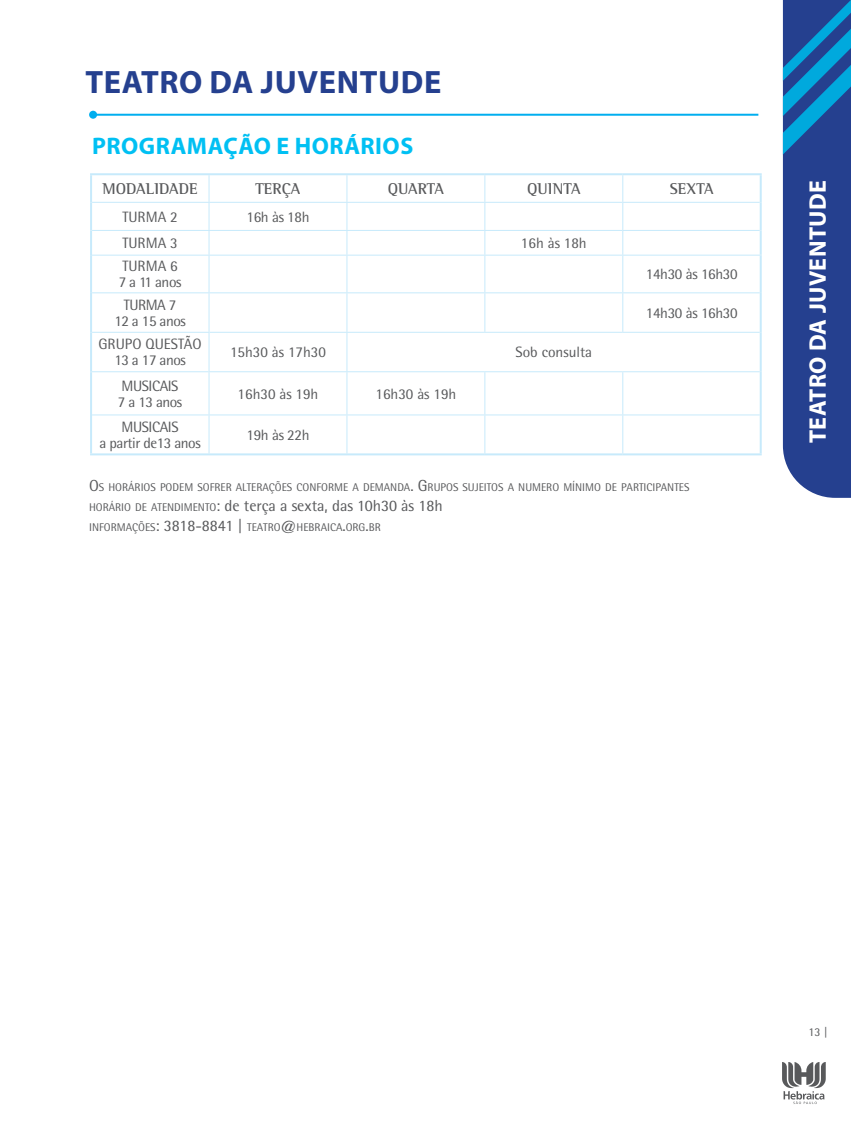
<style>
.page{position:relative;width:851px;height:1134px;background:#fff}
.page>*{position:absolute;margin:0;border:0;box-sizing:border-box;transform-origin:0 0}
.t1{font:700 32.4px "Myriad Pro";letter-spacing:.02em;color:#25408f}
.t2{font:700 24px "Myriad Pro";letter-spacing:.02em;color:#00c0f3}
.t3{font:700 24px "Myriad Pro";letter-spacing:.02em;color:#fff}
.t4{font:16px "Rotis Semi Sans Std";color:#58595b}
.t5{font:700 16px "Rotis Semi Serif Std";color:#58595b}
.t6{font:15px/16px "Rotis Semi Sans Std";letter-spacing:-.02em;color:#58595b}
.t7{font:15px/16px "Rotis Semi Sans Std";color:#58595b;text-align:center}
.t8{font:12px "Rotis Semi Sans Std";color:#58595b}
.t9{font:11.2px "Rotis Semi Sans Std";color:#58595b}
.s1{font-size:16px}
.s2{font-size:11.2px}
.s3{font-style:inherit}
</style>
<div class="page">
<svg style="left:782px;top:1062px;width:43px;height:42px"></svg>
<svg style="left:782px;top:0;width:68px;height:498px;background:#30579e"></svg>
<hr style="left:93px;top:114px;width:665px;height:2px;background:#00aeef">
<div style="left:89px;top:111px;width:8px;height:8px;background:#00aeef;border-radius:50%"></div>
<hr style="left:484px;top:256px;width:1px;height:36px;background:#c7eafb">
<hr style="left:622px;top:256px;width:1px;height:36px;background:#c7eafb">
<hr style="left:484px;top:293px;width:1px;height:39px;background:#c7eafb">
<hr style="left:622px;top:293px;width:1px;height:39px;background:#c7eafb">
<hr style="left:484px;top:372px;width:1px;height:42px;background:#c7eafb">
<hr style="left:622px;top:372px;width:1px;height:42px;background:#c7eafb">
<hr style="left:90px;top:173px;width:119px;height:2px;background:#c7eafb">
<hr style="left:90px;top:175px;width:2px;height:27px;background:#c7eafb">
<hr style="left:209px;top:173px;width:138px;height:2px;background:#c7eafb">
<hr style="left:347px;top:173px;width:138px;height:2px;background:#c7eafb">
<hr style="left:485px;top:173px;width:137px;height:2px;background:#c7eafb">
<hr style="left:622px;top:173px;width:139px;height:2px;background:#c7eafb">
<hr style="left:759px;top:175px;width:2px;height:27px;background:#c7eafb">
<hr style="left:90px;top:202px;width:2px;height:28px;background:#c7eafb">
<hr style="left:759px;top:202px;width:2px;height:28px;background:#c7eafb">
<hr style="left:90px;top:230px;width:2px;height:25px;background:#c7eafb">
<hr style="left:759px;top:230px;width:2px;height:25px;background:#c7eafb">
<hr style="left:90px;top:255px;width:2px;height:38px;background:#c7eafb">
<hr style="left:90px;top:293px;width:2px;height:39px;background:#c7eafb">
<hr style="left:90px;top:332px;width:2px;height:39px;background:#c7eafb">
<hr style="left:759px;top:256px;width:2px;height:37px;background:#c7eafb">
<hr style="left:759px;top:293px;width:2px;height:39px;background:#c7eafb">
<hr style="left:759px;top:332px;width:2px;height:40px;background:#c7eafb">
<hr style="left:90px;top:372px;width:2px;height:43px;background:#c7eafb">
<hr style="left:759px;top:372px;width:2px;height:43px;background:#c7eafb">
<hr style="left:90px;top:415px;width:2px;height:38px;background:#c7eafb">
<hr style="left:759px;top:415px;width:2px;height:38px;background:#c7eafb">
<hr style="left:90px;top:453px;width:119px;height:2px;background:#c7eafb">
<hr style="left:209px;top:453px;width:138px;height:2px;background:#c7eafb">
<hr style="left:347px;top:453px;width:138px;height:2px;background:#c7eafb">
<hr style="left:485px;top:453px;width:137px;height:2px;background:#c7eafb">
<hr style="left:622px;top:453px;width:139px;height:2px;background:#c7eafb">
<hr style="left:92px;top:202px;width:117px;height:1px;background:#c7eafb">
<hr style="left:209px;top:202px;width:138px;height:1px;background:#c7eafb">
<hr style="left:347px;top:202px;width:138px;height:1px;background:#c7eafb">
<hr style="left:485px;top:202px;width:137px;height:1px;background:#c7eafb">
<hr style="left:622px;top:202px;width:137px;height:1px;background:#c7eafb">
<hr style="left:92px;top:230px;width:117px;height:1px;background:#c7eafb">
<hr style="left:209px;top:230px;width:138px;height:1px;background:#c7eafb">
<svg style="left:208px;top:175px;width:1px;height:80px"></svg>
<hr style="left:347px;top:230px;width:138px;height:1px;background:#c7eafb">
<svg style="left:346px;top:175px;width:1px;height:80px"></svg>
<hr style="left:485px;top:230px;width:137px;height:1px;background:#c7eafb">
<svg style="left:484px;top:175px;width:1px;height:80px"></svg>
<hr style="left:622px;top:230px;width:137px;height:1px;background:#c7eafb">
<svg style="left:622px;top:175px;width:1px;height:80px"></svg>
<hr style="left:92px;top:255px;width:117px;height:1px;background:#c7eafb">
<hr style="left:209px;top:255px;width:138px;height:1px;background:#c7eafb">
<hr style="left:208px;top:256px;width:1px;height:36px;background:#c7eafb">
<hr style="left:347px;top:255px;width:138px;height:1px;background:#c7eafb">
<hr style="left:346px;top:256px;width:1px;height:36px;background:#c7eafb">
<hr style="left:485px;top:255px;width:137px;height:1px;background:#c7eafb">
<hr style="left:622px;top:255px;width:139px;height:1px;background:#c7eafb">
<hr style="left:92px;top:292px;width:117px;height:1px;background:#c7eafb">
<hr style="left:209px;top:292px;width:138px;height:1px;background:#c7eafb">
<hr style="left:208px;top:293px;width:1px;height:39px;background:#c7eafb">
<hr style="left:347px;top:292px;width:138px;height:1px;background:#c7eafb">
<hr style="left:346px;top:293px;width:1px;height:39px;background:#c7eafb">
<hr style="left:485px;top:292px;width:137px;height:1px;background:#c7eafb">
<hr style="left:622px;top:292px;width:137px;height:1px;background:#c7eafb">
<hr style="left:92px;top:332px;width:117px;height:1px;background:#c7eafb">
<hr style="left:208px;top:333px;width:1px;height:38px;background:#c7eafb">
<hr style="left:346px;top:333px;width:1px;height:38px;background:#c7eafb">
<hr style="left:208px;top:371px;width:139px;height:1px;background:#c7eafb">
<hr style="left:208px;top:372px;width:1px;height:42px;background:#c7eafb">
<hr style="left:347px;top:371px;width:138px;height:1px;background:#c7eafb">
<hr style="left:346px;top:372px;width:1px;height:42px;background:#c7eafb">
<hr style="left:485px;top:371px;width:137px;height:1px;background:#c7eafb">
<hr style="left:622px;top:371px;width:137px;height:1px;background:#c7eafb">
<hr style="left:209px;top:332px;width:138px;height:1px;background:#c7eafb">
<hr style="left:347px;top:332px;width:138px;height:1px;background:#c7eafb">
<hr style="left:485px;top:332px;width:137px;height:1px;background:#c7eafb">
<hr style="left:622px;top:332px;width:137px;height:1px;background:#c7eafb">
<hr style="left:209px;top:414px;width:138px;height:1px;background:#c7eafb">
<hr style="left:347px;top:414px;width:138px;height:1px;background:#c7eafb">
<hr style="left:485px;top:414px;width:137px;height:1px;background:#c7eafb">
<hr style="left:622px;top:414px;width:137px;height:1px;background:#c7eafb">
<hr style="left:90px;top:371px;width:118px;height:1px;background:#c7eafb">
<hr style="left:92px;top:414px;width:117px;height:1px;background:#c7eafb">
<hr style="left:208px;top:415px;width:1px;height:38px;background:#c7eafb">
<hr style="left:346px;top:415px;width:1px;height:38px;background:#c7eafb">
<hr style="left:484px;top:415px;width:1px;height:38px;background:#c7eafb">
<hr style="left:622px;top:415px;width:1px;height:38px;background:#c7eafb">
<h1 class="t1" style="left:85px;top:61px;width:357px">TEATRO DA JUVENTUDE</h1>
<h2 class="t2" style="left:92px;top:130px;width:322px">PROGRAMAÇÃO E HORÁRIOS</h2>
<h3 class="t5" style="left:102px;top:179px;width:97px">MODALIDADE</h3>
<h3 class="t5" style="left:255px;top:179px;width:46px">TERÇA</h3>
<h3 class="t5" style="left:387px;top:179px;width:58px">QUARTA</h3>
<h3 class="t5" style="left:527px;top:179px;width:55px">QUINTA</h3>
<h3 class="t5" style="left:669px;top:179px;width:45px">SEXTA</h3>
<h3 class="t6" style="left:122px;top:208px;width:57px">TURMA 2</h3>
<h3 class="t6" style="left:246px;top:208px;width:64px">16h às 18h</h3>
<h3 class="t6" style="left:122px;top:235px;width:57px">TURMA 3</h3>
<h3 class="t6" style="left:521px;top:235px;width:67px">16h às 18h</h3>
<h3 class="t6" style="left:119px;top:258px;width:64px">TURMA 6<br>7 a 11 anos</h3>
<h3 class="t6" style="left:645px;top:266px;width:93px">14h30 às 16h30</h3>
<h3 class="t6" style="left:114px;top:297px;width:73px;text-align:center">TURMA 7<br>12 a 15 anos</h3>
<h3 class="t6" style="left:645px;top:305px;width:93px">14h30 às 16h30</h3>
<h3 class="t7" style="left:98px;top:336px;width:105px">GRUPO QUESTÃO<br>13 a 17 anos</h3>
<h3 class="t7" style="left:230px;top:344px;width:97px">15h30 às 17h30</h3>
<h3 class="t7" style="left:515px;top:344px;width:78px">Sob consulta</h3>
<h3 class="t6" style="left:118px;top:377px;width:66px">MUSICAIS<br>7 a 13 anos</h3>
<h3 class="t7" style="left:237px;top:385px;width:82px">16h30 às 19h</h3>
<h3 class="t7" style="left:375px;top:385px;width:82px">16h30 às 19h</h3>
<h3 class="t6" style="left:99px;top:419px;width:103px;text-align:center">MUSICAIS<br>a partir de13 anos</h3>
<h3 class="t6" style="left:246px;top:427px;width:64px">19h às 22h</h3>
<p class="t9" style="left:89px;top:480px;width:602px"><span class="s1">O</span>S HORÁRIOS PODEM SOFRER ALTERAÇÕES CONFORME A DEMANDA<span class="s1">. G</span> RUPOS SUJEITOS A NUMERO MÍNIMO DE PARTICIPANTES</p>
<h3 class="t4" style="left:89px;top:496px;width:355px"><span class="s2">HORÁRIO DE ATENDIMENTO</span><span class="s3">:</span> de terça a sexta, das 10h30 às 18h</h3>
<p class="t9" style="left:89px;top:520px;width:293px">INFORMAÇÕES<span class="s1">: 3818-8841 |</span> TEATRO<span class="s1">@</span>HEBRAICA<span class="s1">.</span>ORG<span class="s1">.</span>BR</p>
<h2 class="t3" style="left:801px;top:443px;width:265px;rotate:-90deg">TEATRO DA JUVENTUDE</h2>
<p class="t8" style="left:808px;top:1025px;width:21px">13 |</p>
</div>
